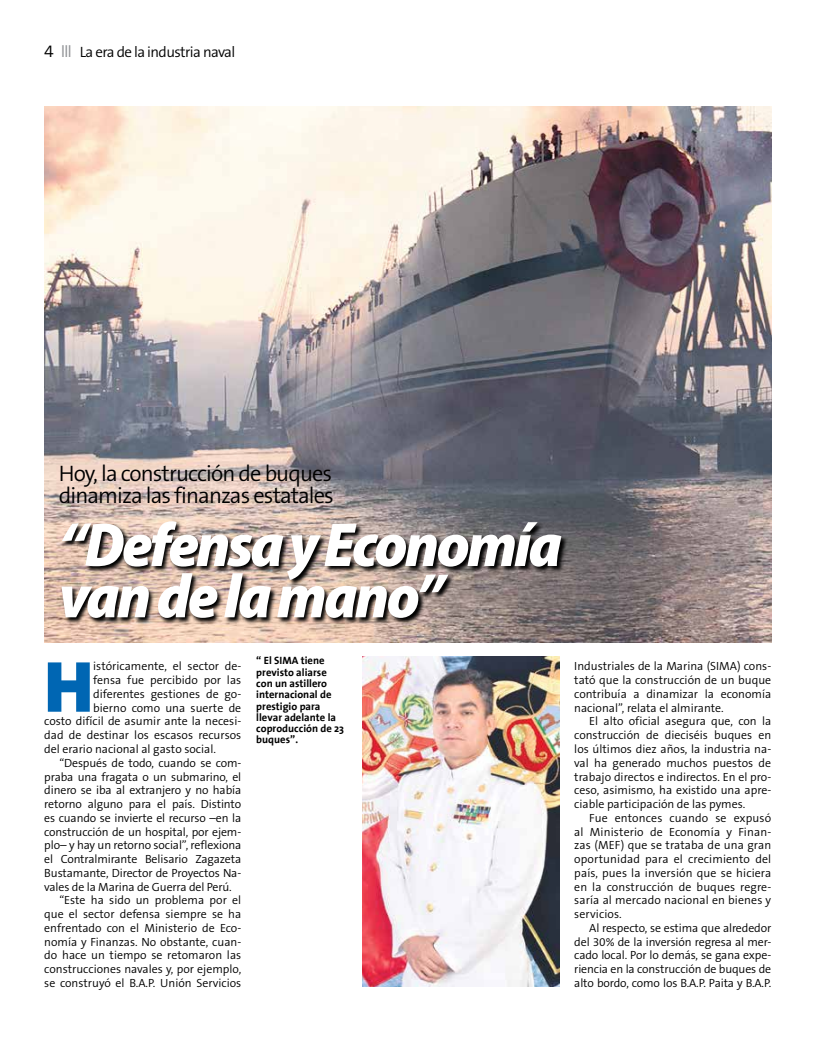
<style>
.page{position:relative;width:815px;height:1053px;background:#fff}
.page>*{position:absolute;margin:0;border:0;box-sizing:border-box;transform-origin:0 0}
.t1{font:900 73px "The Sans B9";color:#0066b3}
.t2{font:italic 900 semi-condensed 62.5px/51.2px "Myriad Pro";letter-spacing:-.04em;color:#fff}
.t3{font:300 22.5px/22.5px "The Sans B4";letter-spacing:-.04em;color:#000}
.t4{font:300 15px "The Sans B4";letter-spacing:-.04em;color:#000}
.t5{font:300 11.88px/13.8px "The Sans B4";color:#000;text-align:justify}
.t6{font:700 10.62px/11.2px "The Sans";color:#000}
.s1{font-size:17.5px}
.s2{font-size:17.5px;color:#939598}
</style>
<div class="page">
<img style="left:44px;top:106px;width:727px;height:537px">
<img style="left:362px;top:656px;width:197px;height:330px">
<svg style="left:61px;top:521px;width:507px;height:104px;background:#7b6d66"></svg>
<p class="t4" style="left:44px;top:44px;width:192px"><span class="s1">4</span> <span class="s2">III</span> La era de la industria naval</p>
<h3 class="t3" style="left:59px;top:462px;width:276px">Hoy, la construcción de buques dinamiza las finanzas estatales</h3>
<h2 class="t2" style="left:59px;top:517px;width:504px">“Defensa y Economía van de la mano”</h2>
<h1 class="t1" style="left:44px;top:647px;width:50px">H</h1>
<p class="t5" style="left:93px;top:660px;width:149px">istóricamente, el sector de-</p>
<p class="t5" style="left:93px;top:673px;width:149px">fensa fue percibido por las</p>
<p class="t5" style="left:93px;top:687px;width:149px">diferentes gestiones de go-</p>
<p class="t5" style="left:93px;top:701px;width:149px">bierno como una suerte de</p>
<p class="t5" style="left:44px;top:715px;width:198px">costo difícil de asumir ante la necesi-</p>
<p class="t5" style="left:44px;top:728px;width:198px">dad de destinar los escasos recursos</p>
<p class="t5" style="left:44px;top:742px;width:173px">del erario nacional al gasto social.</p>
<p class="t5" style="left:59px;top:756px;width:183px">“Después de todo, cuando se com-</p>
<p class="t5" style="left:44px;top:770px;width:198px">praba una fragata o un submarino, el</p>
<p class="t5" style="left:44px;top:783px;width:198px">dinero se iba al extranjero y no había</p>
<p class="t5" style="left:44px;top:797px;width:198px">retorno alguno para el país. Distinto</p>
<p class="t5" style="left:44px;top:811px;width:198px">es cuando se invierte el recurso –en la</p>
<p class="t5" style="left:44px;top:825px;width:198px">construcción de un hospital, por ejem-</p>
<p class="t5" style="left:44px;top:838px;width:198px">plo– y hay un retorno social”, reflexiona</p>
<p class="t5" style="left:44px;top:852px;width:198px">el Contralmirante Belisario Zagazeta</p>
<p class="t5" style="left:44px;top:866px;width:198px">Bustamante, Director de Proyectos Na-</p>
<p class="t5" style="left:44px;top:880px;width:189px">vales de la Marina de Guerra del Perú.</p>
<p class="t5" style="left:59px;top:893px;width:183px">“Este ha sido un problema por el</p>
<p class="t5" style="left:44px;top:907px;width:198px">que el sector defensa siempre se ha</p>
<p class="t5" style="left:44px;top:921px;width:198px">enfrentado con el Ministerio de Eco-</p>
<p class="t5" style="left:44px;top:935px;width:198px">nomía y Finanzas. No obstante, cuan-</p>
<p class="t5" style="left:44px;top:948px;width:198px">do hace un tiempo se retomaron las</p>
<p class="t5" style="left:44px;top:962px;width:198px">construcciones navales y, por ejemplo,</p>
<p class="t5" style="left:44px;top:976px;width:198px">se construyó el B.A.P. Unión Servicios</p>
<p class="t6" style="left:256px;top:655px;width:89px">“ El SIMA tiene previsto aliarse con un astillero internacional de prestigio para llevar adelante la coproducción de 23 buques”.</p>
<p class="t5" style="left:574px;top:660px;width:198px">Industriales de la Marina (SIMA) cons&shy;tató que la construcción de un buque contribuía a dinamizar la economía nacional”, relata el almirante.</p>
<p class="t5" style="left:574px;top:715px;width:198px;text-indent:15px">El alto oficial asegura que, con la construcción de dieciséis buques en los últimos diez años, la industria na&shy;val ha generado muchos puestos de trabajo directos e indirectos. En el pro&shy;ceso, asimismo, ha existido una apre&shy;ciable participación de las pymes.</p>
<p class="t5" style="left:574px;top:811px;width:198px;text-indent:15px">Fue entonces cuando se expusó al Ministerio de Economía y Finan&shy;zas (MEF) que se trataba de una gran oportunidad para el crecimiento del país, pues la inversión que se hiciera en la construcción de buques regre&shy;saría al mercado nacional en bienes y servicios.</p>
<p class="t5" style="left:574px;top:921px;width:198px;text-indent:15px">Al respecto, se estima que alrededor del 30% de la inversión regresa al mer&shy;cado local. Por lo demás, se gana expe&shy;riencia en la construcción de buques de alto bordo, como los B.A.P. Paita y B.A.P.</p>
</div>
